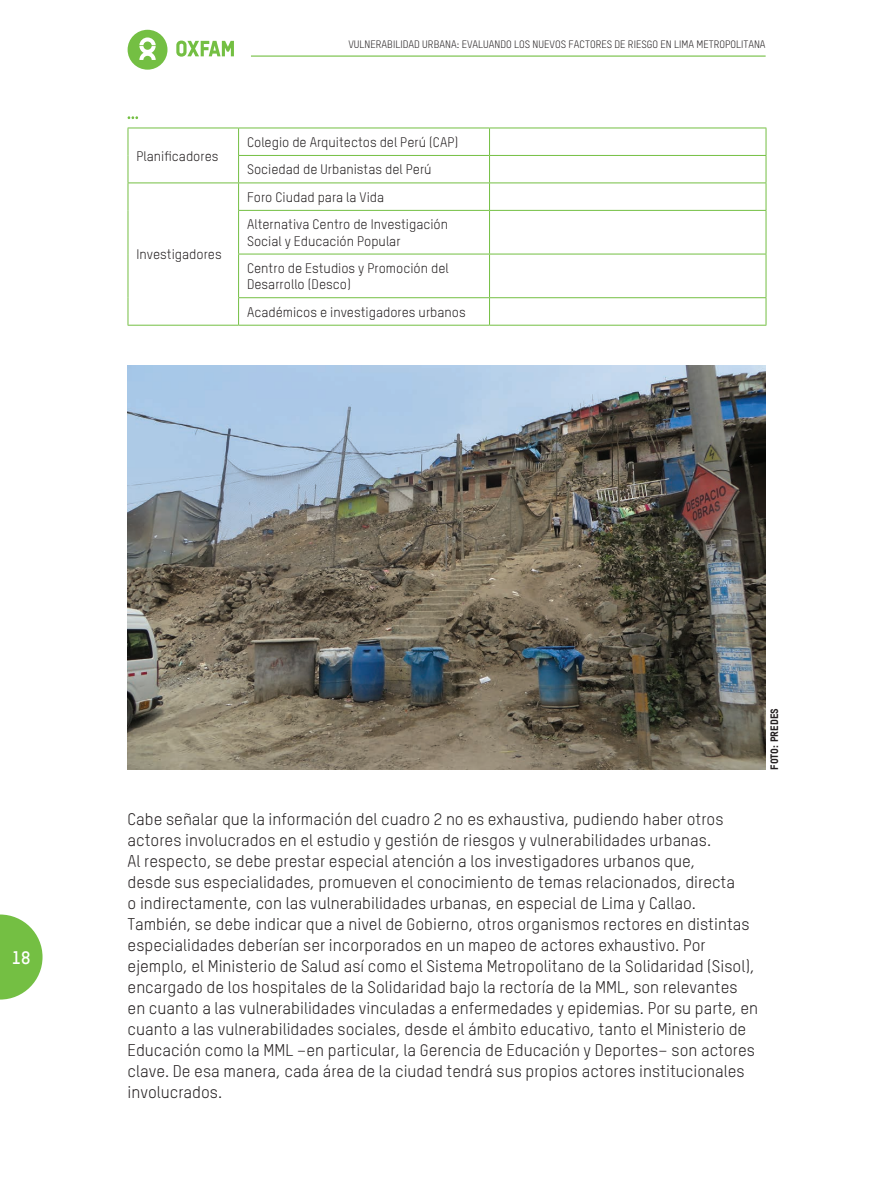
<style>
.page{position:relative;width:872px;height:1191px;background:#fff}
.page>*{position:absolute;margin:0;border:0;box-sizing:border-box;transform-origin:0 0}
.t1{font:700 18px "Oxfam TSTARPRO";color:#fff}
.oxfam_cuerpo{font:16.5px/21px "Oxfam TSTARPRO";color:#231f20}
.oxfam_cuadro_texto1{font:13.5px/16.2px "Oxfam TSTARPRO";color:#231f20}
.t2{font:10.5px "Oxfam TSTARPRO";color:#231f20}
.oxfam_pie{font:10.5px "Oxfam TSTARPRO Headline";color:#231f20}
</style>
<div class="page">
<svg style="left:0;top:914px;width:43px;height:85px"></svg>
<hr style="left:251px;top:55px;width:514px;height:2px;background:#74bf43">
<svg style="left:128px;top:30px;width:39px;height:40px"></svg>
<svg style="left:176px;top:41px;width:58px;height:16px"></svg>
<hr style="left:128px;top:128px;width:110px;height:1px;background:#74bf43">
<hr style="left:128px;top:182px;width:110px;height:1px;background:#74bf43">
<svg style="left:128px;top:128px;width:1px;height:82px"></svg>
<svg style="left:238px;top:129px;width:1px;height:81px"></svg>
<hr style="left:128px;top:210px;width:1px;height:44px;background:#74bf43">
<hr style="left:238px;top:211px;width:1px;height:43px;background:#74bf43">
<hr style="left:128px;top:254px;width:1px;height:44px;background:#74bf43">
<hr style="left:238px;top:254px;width:1px;height:43px;background:#74bf43">
<svg style="left:128px;top:298px;width:1px;height:27px"></svg>
<svg style="left:238px;top:298px;width:1px;height:27px"></svg>
<hr style="left:128px;top:325px;width:110px;height:1px;background:#74bf43">
<svg style="left:489px;top:129px;width:1px;height:81px"></svg>
<hr style="left:489px;top:211px;width:1px;height:43px;background:#74bf43">
<hr style="left:489px;top:254px;width:1px;height:43px;background:#74bf43">
<svg style="left:489px;top:298px;width:1px;height:27px"></svg>
<svg style="left:765px;top:129px;width:1px;height:81px"></svg>
<hr style="left:765px;top:211px;width:1px;height:43px;background:#74bf43">
<hr style="left:765px;top:254px;width:1px;height:43px;background:#74bf43">
<svg style="left:765px;top:298px;width:1px;height:27px"></svg>
<hr style="left:238px;top:128px;width:251px;height:1px;background:#74bf43">
<hr style="left:238px;top:155px;width:251px;height:1px;background:#74bf43">
<hr style="left:238px;top:182px;width:251px;height:1px;background:#74bf43">
<hr style="left:238px;top:210px;width:251px;height:1px;background:#74bf43">
<hr style="left:238px;top:254px;width:251px;height:1px;background:#74bf43">
<hr style="left:238px;top:297px;width:251px;height:1px;background:#74bf43">
<hr style="left:238px;top:325px;width:251px;height:1px;background:#74bf43">
<hr style="left:489px;top:128px;width:277px;height:1px;background:#74bf43">
<hr style="left:489px;top:155px;width:277px;height:1px;background:#74bf43">
<hr style="left:489px;top:182px;width:277px;height:1px;background:#74bf43">
<hr style="left:489px;top:210px;width:277px;height:1px;background:#74bf43">
<hr style="left:489px;top:254px;width:277px;height:1px;background:#74bf43">
<hr style="left:489px;top:297px;width:277px;height:1px;background:#74bf43">
<hr style="left:489px;top:325px;width:277px;height:1px;background:#74bf43">
<svg style="left:128px;top:116px;width:10px;height:3px"></svg>
<img style="left:128px;top:366px;width:637px;height:404px">
<p class="t2" style="left:348px;top:37px;width:419px">VULNERABILIDAD URBANA: EVALUANDO LOS NUEVOS FACTORES DE RIESGO EN LIMA METROPOLITANA</p>
<p class="oxfam_cuadro_texto1" style="left:136px;top:147px;width:84px">Planificadores</p>
<p class="oxfam_cuadro_texto1" style="left:136px;top:245px;width:87px">Investigadores</p>
<p class="oxfam_cuadro_texto1" style="left:247px;top:133px;width:213px">Colegio de Arquitectos del Perú (CAP)</p>
<p class="oxfam_cuadro_texto1" style="left:247px;top:160px;width:186px">Sociedad de Urbanistas del Perú</p>
<p class="oxfam_cuadro_texto1" style="left:247px;top:188px;width:139px">Foro Ciudad para la Vida</p>
<p class="oxfam_cuadro_texto1" style="left:247px;top:215px;width:202px">Alternativa Centro de Investigación<br>Social y Educación Popular</p>
<p class="oxfam_cuadro_texto1" style="left:247px;top:259px;width:203px">Centro de Estudios y Promoción del<br>Desarrollo (Desco)</p>
<p class="oxfam_cuadro_texto1" style="left:247px;top:303px;width:220px">Académicos e investigadores urbanos</p>
<p class="t1" style="left:12px;top:944px;width:20px">18</p>
<p class="oxfam_pie" style="left:766px;top:770px;width:63px;rotate:-90deg">FOTO: PREDES</p>
<p class="oxfam_cuerpo" style="left:128px;top:807px;width:632px">Cabe señalar que la información del cuadro 2 no es exhaustiva, pudiendo haber otros actores involucrados en el estudio y gestión de riesgos y vulnerabilidades urbanas.<br>Al respecto, se debe prestar especial atención a los investigadores urbanos que,<br>desde sus especialidades, promueven el conocimiento de temas relacionados, directa<br>o indirectamente, con las vulnerabilidades urbanas, en especial de Lima y Callao.<br>También, se debe indicar que a nivel de Gobierno, otros organismos rectores en distintas especialidades deberían ser incorporados en un mapeo de actores exhaustivo. Por ejemplo, el Ministerio de Salud así como el Sistema Metropolitano de la Solidaridad (Sisol), encargado de los hospitales de la Solidaridad bajo la rectoría de la MML, son relevantes en cuanto a las vulnerabilidades vinculadas a enfermedades y epidemias. Por su parte, en cuanto a las vulnerabilidades sociales, desde el ámbito educativo, tanto el Ministerio de Educación como la MML –en particular, la Gerencia de Educación y Deportes– son actores clave. De esa manera, cada área de la ciudad tendrá sus propios actores institucionales involucrados.</p>
</div>
